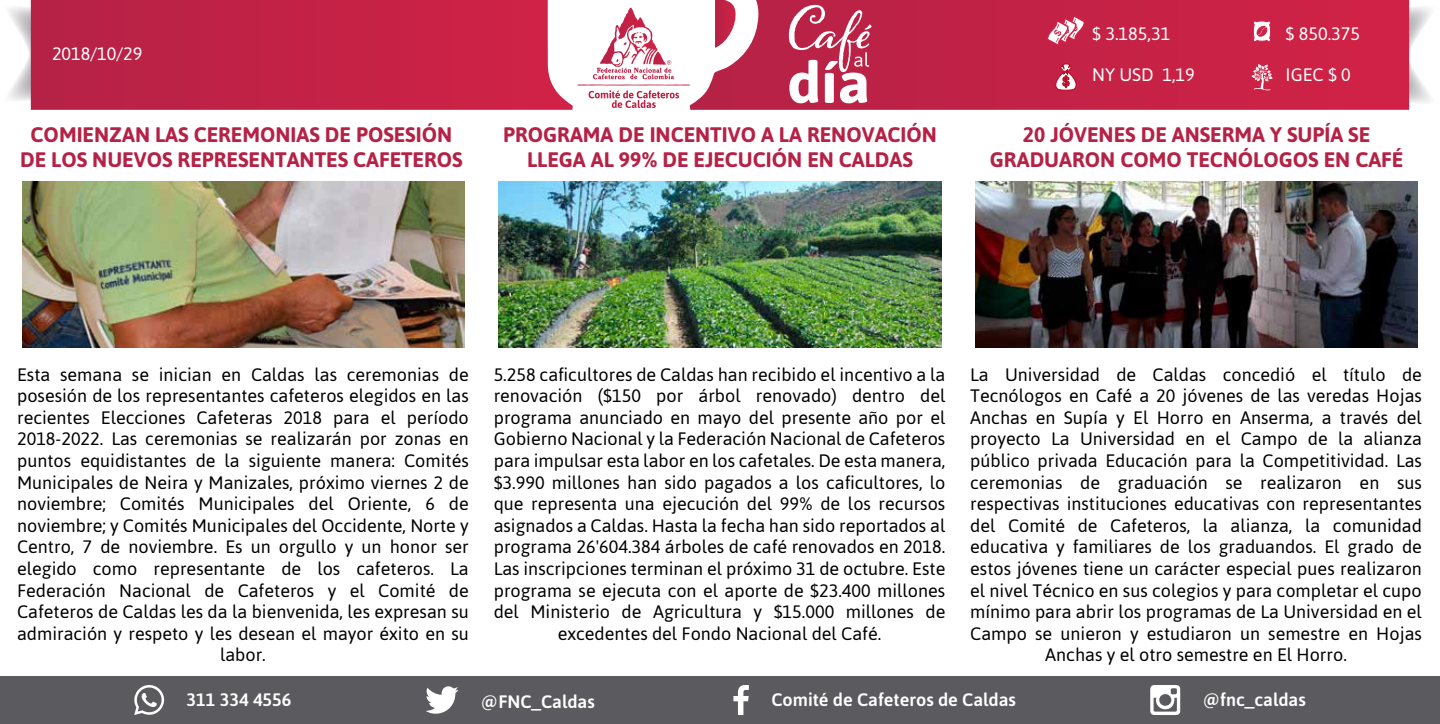
<style>
.page{position:relative;width:1440px;height:724px;background:#fff}
.page>*{position:absolute;margin:0;border:0;box-sizing:border-box;transform-origin:0 0}
.t1{font:700 21px/25.2px "Asap";color:#b52246;text-align:center}
.t2{font:18px/21.6px "Asap";color:#000;text-align:center}
.t3{font:500 18px "Asap";color:#fff}
.t4{font:18px "Asap";color:#fff}
</style>
<div class="page">
<svg style="left:9px;top:4px;width:22px;height:99px"></svg>
<svg style="left:1409px;top:4px;width:22px;height:101px"></svg>
<svg style="left:31px;top:0;width:542px;height:110px;background:#c42a4d"></svg>
<svg style="left:690px;top:0;width:719px;height:110px;background:#c82f51"></svg>
<svg style="left:577px;top:8px;width:113px;height:100px"></svg>
<div style="left:0;top:676px;width:1440px;height:48px;background:#5b5b5f"></div>
<svg style="left:426px;top:686px;width:32px;height:28px"></svg>
<svg style="left:733px;top:685px;width:16px;height:30px"></svg>
<svg style="left:1150px;top:685px;width:30px;height:30px"></svg>
<svg style="left:134px;top:685px;width:30px;height:30px"></svg>
<svg style="left:789px;top:5px;width:82px;height:98px"></svg>
<img style="left:499px;top:182px;width:442px;height:165px">
<img style="left:975px;top:182px;width:443px;height:165px">
<img style="left:22px;top:182px;width:443px;height:165px">
<svg style="left:1253px;top:20px;width:18px;height:22px"></svg>
<svg style="left:1055px;top:64px;width:21px;height:28px"></svg>
<svg style="left:1047px;top:15px;width:38px;height:31px"></svg>
<svg style="left:1251px;top:64px;width:22px;height:26px"></svg>
<p class="t4" style="left:52px;top:42px;width:92px">2018/10/29</p>
<p class="t1" style="left:20px;top:121px;width:444px">COMIENZAN LAS CEREMONIAS DE POSESIÓN<br>DE LOS NUEVOS REPRESENTANTES CAFETEROS</p>
<p class="t4" style="left:1092px;top:22px;width:80px">$ 3.185,31</p>
<p class="t4" style="left:1092px;top:62px;width:104px">NY USD 1,19</p>
<p class="t4" style="left:1286px;top:22px;width:76px">$ 850.375</p>
<p class="t4" style="left:1286px;top:62px;width:67px">IGEC $ 0</p>
<p class="t1" style="left:503px;top:121px;width:435px">PROGRAMA DE INCENTIVO A LA RENOVACIÓN<br>LLEGA AL 99% DE EJECUCIÓN EN CALDAS</p>
<p class="t1" style="left:990px;top:121px;width:415px">20 JÓVENES DE ANSERMA Y SUPÍA SE<br>GRADUARON COMO TECNÓLOGOS EN CAFÉ</p>
<p class="t2" style="left:17px;top:363px;width:453px">Esta semana se inician en Caldas las ceremonias de posesión de los representantes cafeteros elegidos en las recientes Elecciones Cafeteras 2018 para el período 2018-2022. Las ceremonias se realizarán por zonas en puntos equidistantes de la siguiente manera: Comités Municipales de Neira y Manizales, próximo viernes 2 de noviembre; Comités Municipales del Oriente, 6 de noviembre; y Comités Municipales del Occidente, Norte y Centro, 7 de noviembre. Es un orgullo y un honor ser elegido como representante de los cafeteros. La Federación Nacional de Cafeteros y el Comité de Cafeteros de Caldas les da la bienvenida, les expresan su admiración y respeto y les desean el mayor éxito en su labor.</p>
<p class="t2" style="left:494px;top:363px;width:453px">5.258 caficultores de Caldas han recibido el incentivo a la renovación ($150 por árbol renovado) dentro del programa anunciado en mayo del presente año por el Gobierno Nacional y la Federación Nacional de Cafeteros para impulsar esta labor en los cafetales. De esta manera, $3.990 millones han sido pagados a los caficultores, lo que representa una ejecución del 99% de los recursos asignados a Caldas. Hasta la fecha han sido reportados al programa 26'604.384 árboles de café renovados en 2018.<br>Las inscripciones terminan el próximo 31 de octubre. Este programa se ejecuta con el aporte de $23.400 millones del Ministerio de Agricultura y $15.000 millones de excedentes del Fondo Nacional del Café.</p>
<p class="t2" style="left:970px;top:363px;width:453px">La Universidad de Caldas concedió el título de Tecnólogos en Café a 20 jóvenes de las veredas Hojas Anchas en Supía y El Horro en Anserma, a través del proyecto La Universidad en el Campo de la alianza público privada Educación para la Competitividad. Las ceremonias de graduación se realizaron en sus respectivas instituciones educativas con representantes del Comité de Cafeteros, la alianza, la comunidad educativa y familiares de los graduandos. El grado de estos jóvenes tiene un carácter especial pues realizaron el nivel Técnico en sus colegios y para completar el cupo mínimo para abrir los programas de La Universidad en el Campo se unieron y estudiaron un semestre en Hojas Anchas y el otro semestre en El Horro.</p>
<p class="t3" style="left:187px;top:688px;width:106px">311 334 4556</p>
<p class="t3" style="left:481px;top:690px;width:115px">@FNC_Caldas</p>
<p class="t3" style="left:771px;top:688px;width:246px">Comité de Cafeteros de Caldas</p>
<p class="t3" style="left:1203px;top:687px;width:105px">@fnc_caldas</p>
</div>
